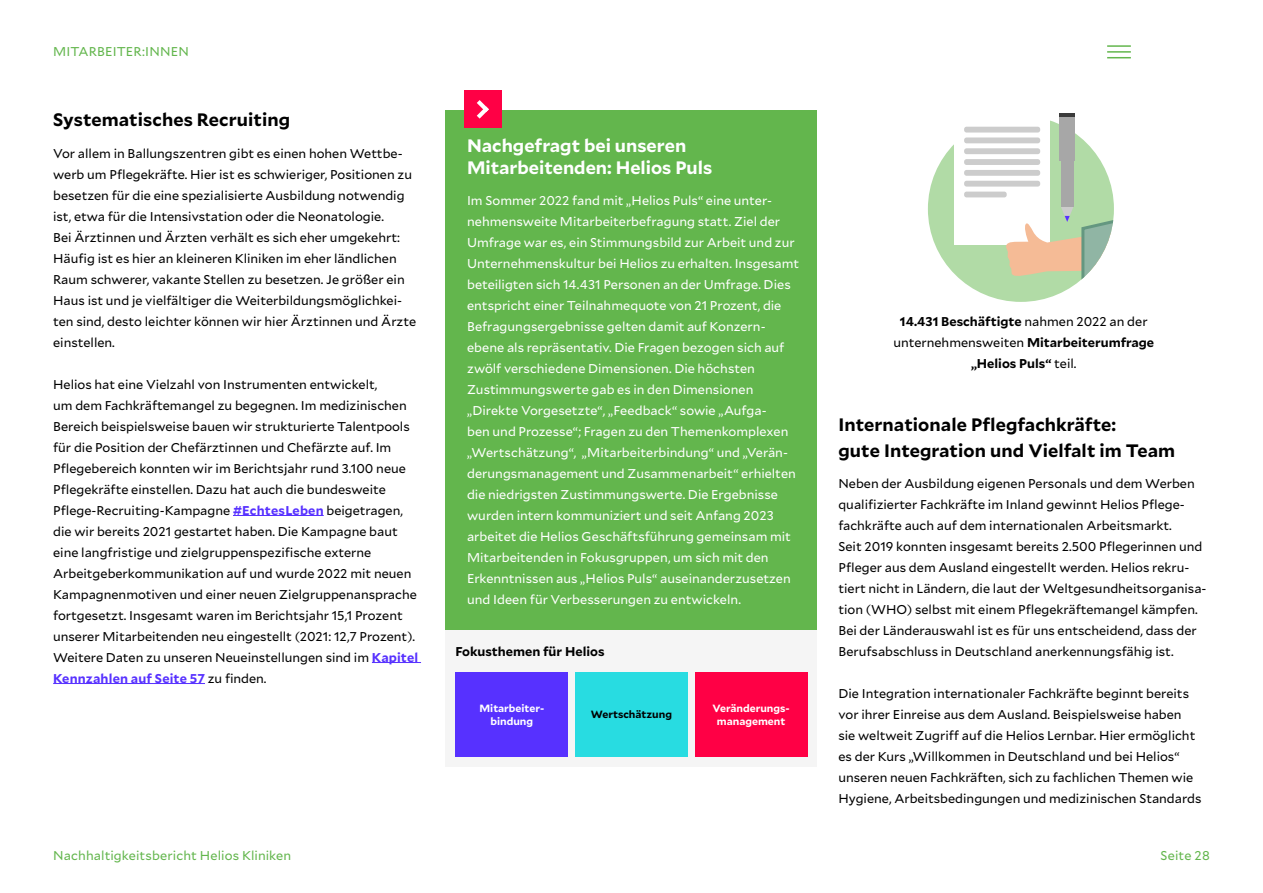
<style>
.page{position:relative;width:1263px;height:893px;background:#fff}
.page>*{position:absolute;margin:0;border:0;box-sizing:border-box;transform-origin:0 0}
.t1{font:700 18px/26.2px "Mallory";letter-spacing:.005em;color:#000}
.t2{font:700 18px/21.6px "Mallory";color:#fff}
.t3{font:12.75px/21px "Mallory";color:#000}
.t4{font:12.75px/21px "Mallory";color:#fff}
.t5{font:700 12.75px/21px "Mallory";color:#000;text-align:center}
.t6{font:12.75px "Mallory";letter-spacing:.01em;color:#63b64d}
.t7{font:700 10.5px/12.6px "Mallory";color:#fff;text-align:center}
.t8{font:700 10.5px "Mallory";color:#000}
.s1{font-weight:700;color:#5731ff}
.s2{font-weight:400}
</style>
<div class="page">
<hr style="left:1107px;top:45px;width:24px;height:2px;background:#63b64d">
<hr style="left:1107px;top:51px;width:24px;height:2px;background:#63b64d">
<svg style="left:1107px;top:57px;width:24px;height:1px"></svg>
<hr style="left:233px;top:515px;width:91px;height:1px;background:#5731ff">
<hr style="left:372px;top:662px;width:49px;height:1px;background:#5731ff">
<hr style="left:53px;top:683px;width:152px;height:1px;background:#5731ff">
<div style="left:446px;top:110px;width:371px;height:519px;background:#63b64d"></div>
<div style="left:464px;top:91px;width:37px;height:37px;background:#ff0045"></div>
<svg style="left:477px;top:100px;width:12px;height:19px"></svg>
<div style="left:928px;top:116px;width:186px;height:186px;background:#b1dba6;border-radius:50%"></div>
<div style="left:1061px;top:161px;width:13px;height:45px;background:#a7a7a7"></div>
<div style="left:1059px;top:117px;width:16px;height:44px;background:#a7a7a7"></div>
<hr style="left:1059px;top:114px;width:16px;height:3px;background:#3b3b3b">
<div style="left:954px;top:114px;width:96px;height:131px;background:#fff"></div>
<div style="left:964px;top:127px;width:76px;height:6px;background:#ccc;border-radius:3px"></div>
<div style="left:964px;top:137px;width:76px;height:6px;background:#ccc;border-radius:3px"></div>
<div style="left:964px;top:148px;width:76px;height:6px;background:#ccc;border-radius:3px"></div>
<div style="left:964px;top:159px;width:76px;height:6px;background:#ccc;border-radius:3px"></div>
<div style="left:964px;top:170px;width:76px;height:6px;background:#ccc;border-radius:3px"></div>
<div style="left:964px;top:181px;width:76px;height:6px;background:#ccc;border-radius:3px"></div>
<div style="left:964px;top:192px;width:43px;height:5px;background:#ccc;border-radius:3px"></div>
<svg style="left:1006px;top:206px;width:108px;height:79px"></svg>
<div style="left:446px;top:630px;width:371px;height:136px;background:#f5f5f5"></div>
<div style="left:456px;top:672px;width:112px;height:84px;background:#5731ff"></div>
<div style="left:575px;top:672px;width:113px;height:84px;background:#28dce1"></div>
<div style="left:695px;top:672px;width:112px;height:84px;background:#ff0045"></div>
<p class="t6" style="left:53px;top:42px;width:137px">MITARBEITER:INNEN</p>
<h1 class="t1" style="left:53px;top:105px;width:239px">Systematisches Recruiting</h1>
<p class="t3" style="left:53px;top:142px;width:365px">Vor allem in Ballungszentren gibt es einen hohen Wettbe&shy;werb um Pflegekräfte. Hier ist es schwieriger, Positionen zu besetzen für die eine spezialisierte Ausbildung notwendig ist, etwa für die Intensivstation oder die Neonatologie.<br>Bei Ärztinnen und Ärzten verhält es sich eher umgekehrt:<br>Häufig ist es hier an kleineren Kliniken im eher ländlichen Raum schwerer, vakante Stellen zu besetzen. Je größer ein Haus ist und je vielfältiger die Weiterbildungsmöglichkei&shy;ten sind, desto leichter können wir hier Ärztinnen und Ärzte einstellen.</p>
<p class="t3" style="left:53px;top:373px;width:367px">Helios hat eine Vielzahl von Instrumenten entwickelt,<br>um dem Fachkräftemangel zu begegnen. Im medizinischen Bereich beispielsweise bauen wir strukturierte Talentpools für die Position der Chefärztinnen und Chefärzte auf. Im Pflegebereich konnten wir im Berichtsjahr rund 3.100 neue Pflegekräfte einstellen. Dazu hat auch die bundesweite Pflege-Recruiting-Kampagne <span class="s1">#EchtesLeben</span> beigetragen, die wir bereits 2021 gestartet haben. Die Kampagne baut eine langfristige und zielgruppenspezifische externe Arbeitgeberkommunikation auf und wurde 2022 mit neuen Kampagnenmotiven und einer neuen Zielgruppenansprache fortgesetzt. Insgesamt waren im Berichtsjahr 15,1 Prozent unserer Mitarbeitenden neu eingestellt (2021: 12,7 Prozent).<br>Weitere Daten zu unseren Neueinstellungen sind im <span class="s1">Kapitel Kennzahlen auf Seite 57</span> zu finden.</p>
<h1 class="t2" style="left:467px;top:134px;width:247px">Nachgefragt bei unseren<br>Mitarbeitenden: Helios Puls</h1>
<p class="t4" style="left:467px;top:189px;width:334px">Im Sommer 2022 fand mit „Helios Puls“ eine unter&shy;nehmensweite Mitarbeiterbefragung statt. Ziel der Umfrage war es, ein Stimmungsbild zur Arbeit und zur Unternehmenskultur bei Helios zu erhalten. Insgesamt beteiligten sich 14.431 Personen an der Umfrage. Dies entspricht einer Teilnahmequote von 21 Prozent, die Befragungsergebnisse gelten damit auf Konzern&shy;ebene als repräsentativ. Die Fragen bezogen sich auf zwölf verschiedene Dimensionen. Die höchsten Zustimmungswerte gab es in den Dimensionen „Direkte Vorgesetzte“, „Feedback“ sowie „Aufga-<br>ben und Prozesse“; Fragen zu den Themenkomplexen „Wertschätzung“, „Mitarbeiterbindung“ und „Verän&shy;derungsmanagement und Zusammenarbeit“ erhielten die niedrigsten Zustimmungswerte. Die Ergebnisse wurden intern kommuniziert und seit Anfang 2023 arbeitet die Helios Geschäftsführung gemeinsam mit Mitarbeitenden in Fokusgruppen, um sich mit den Erkenntnissen aus „Helios Puls“ auseinanderzusetzen und Ideen für Verbesserungen zu entwickeln.</p>
<p class="t5" style="left:455px;top:640px;width:151px">Fokusthemen für Helios</p>
<p class="t7" style="left:479px;top:701px;width:66px">Mitarbeiter&shy;bindung</p>
<p class="t8" style="left:591px;top:707px;width:83px">Wertschätzung</p>
<p class="t7" style="left:712px;top:701px;width:79px">Veränderungs&shy;management</p>
<p class="t5" style="left:893px;top:310px;width:262px">14.431 Beschäftigte <span class="s2">nahmen 2022 an der unternehmensweiten</span> Mitarbeiterumfrage „Helios Puls“ <span class="s2">teil.</span></p>
<h1 class="t1" style="left:838px;top:410px;width:338px">Internationale Pflegfachkräfte:<br>gute Integration und Vielfalt im Team</h1>
<p class="t3" style="left:838px;top:473px;width:370px">Neben der Ausbildung eigenen Personals und dem Werben qualifizierter Fachkräfte im Inland gewinnt Helios Pflege&shy;fachkräfte auch auf dem internationalen Arbeitsmarkt.<br>Seit 2019 konnten insgesamt bereits 2.500 Pflegerinnen und Pfleger aus dem Ausland eingestellt werden. Helios rekru&shy;tiert nicht in Ländern, die laut der Weltgesundheitsorganisa&shy;tion (WHO) selbst mit einem Pflegekräftemangel kämpfen.<br>Bei der Länderauswahl ist es für uns entscheidend, dass der Berufsabschluss in Deutschland anerkennungsfähig ist.</p>
<p class="t3" style="left:838px;top:683px;width:365px">Die Integration internationaler Fachkräfte beginnt bereits vor ihrer Einreise aus dem Ausland. Beispielsweise haben sie weltweit Zugriff auf die Helios Lernbar. Hier ermöglicht es der Kurs „Willkommen in Deutschland und bei Helios“ unseren neuen Fachkräften, sich zu fachlichen Themen wie Hygiene, Arbeitsbedingungen und medizinischen Standards</p>
<p class="t6" style="left:53px;top:846px;width:240px">Nachhaltigkeitsbericht Helios Kliniken</p>
<p class="t6" style="left:1160px;top:846px;width:51px">Seite 28</p>
</div>
